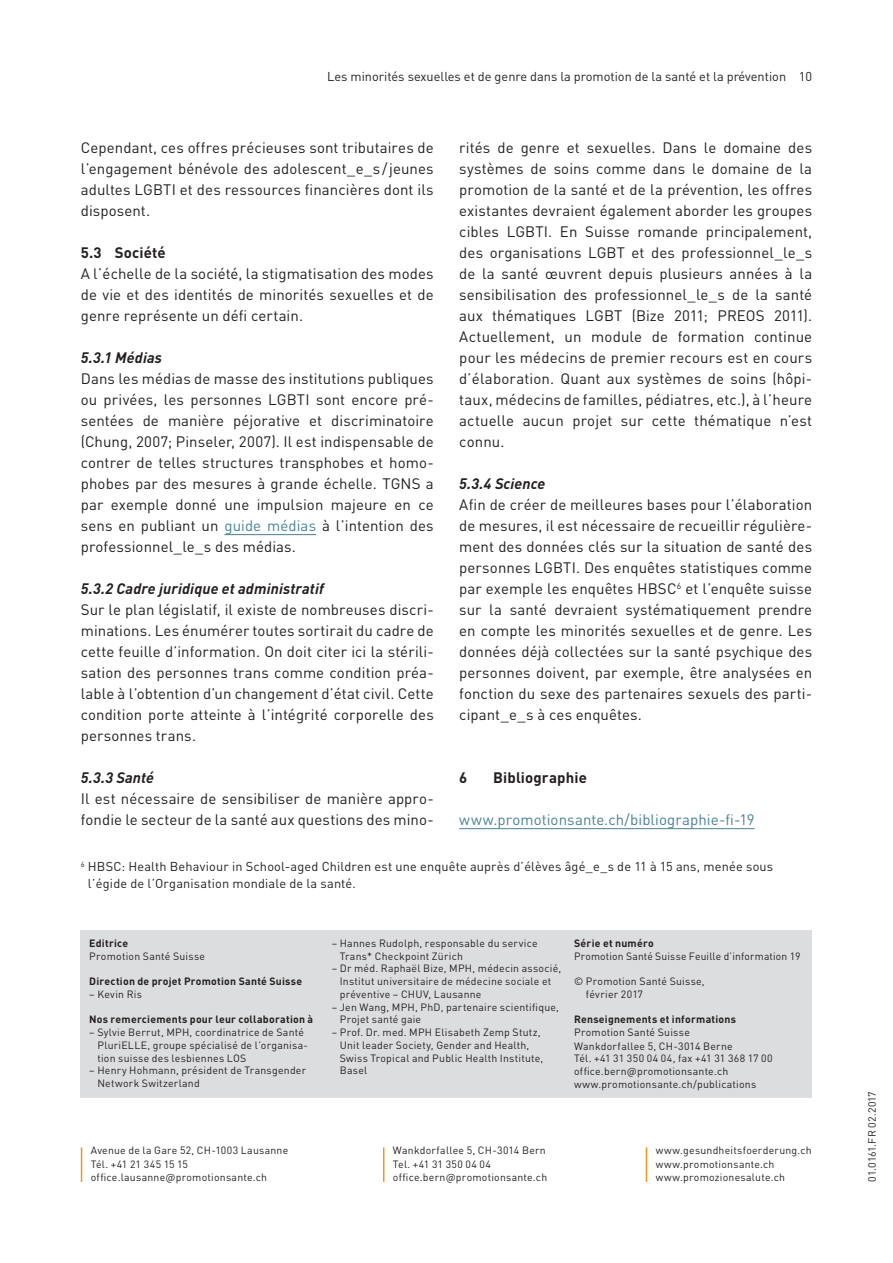
<style>
.page{position:relative;width:893px;height:1263px;background:#fff}
.page>*{position:absolute;margin:0;border:0;box-sizing:border-box;transform-origin:0 0}
.t1{font:15px/21px "DINOT";letter-spacing:.005em;color:#231f20;text-align:justify}
.t2{font:italic 700 15px "DINOT";letter-spacing:.01em;color:#231f20}
.t3{font:15px "DINOT";letter-spacing:.005em;color:#4a8096}
.t4{font:700 15px "DINOT";letter-spacing:.01em;color:#231f20}
.t5{font:12.75px/16.5px "DINOT";letter-spacing:.01em;color:#231f20}
.t6{font:10.5px/12.8px "DINOT";letter-spacing:.02em;color:#231f20}
.t7{font:700 10.5px "DINOT";letter-spacing:.02em;color:#231f20}
.s1{color:#4a8096}
</style>
<div class="page">
<hr style="left:224px;top:534px;width:92px;height:1px;background:#4a8096">
<hr style="left:459px;top:828px;width:296px;height:1px;background:#4a8096">
<hr style="left:383px;top:1147px;width:1px;height:35px;background:#f7931d">
<hr style="left:81px;top:1147px;width:1px;height:35px;background:#f7931d">
<hr style="left:646px;top:1147px;width:1px;height:35px;background:#f7931d">
<div style="left:81px;top:930px;width:731px;height:168px;background:#dcdddf"></div>
<p class="t5" style="left:327px;top:67px;width:487px">Les minorités sexuelles et de genre dans la promotion de la santé et la prévention 10</p>
<p class="t1" style="left:81px;top:136px;width:354px">Cependant, ces offres précieuses sont tributaires de l’engagement bénévole des adolescent_e_s/jeunes adultes LGBTI et des ressources financières dont ils disposent.</p>
<p class="t4" style="left:81px;top:242px;width:86px">5.3 Société</p>
<p class="t1" style="left:81px;top:262px;width:354px">A l’échelle de la société, la stigmatisation des modes de vie et des identités de minorités sexuelles et de genre représente un défi certain.</p>
<p class="t2" style="left:81px;top:348px;width:83px">5.3.1 Médias</p>
<p class="t1" style="left:81px;top:367px;width:354px">Dans les médias de masse des institutions publiques ou privées, les personnes LGBTI sont encore pré&shy;sentées de manière péjorative et discriminatoire (Chung, 2007; Pinseler, 2007). Il est indispensable de contrer de telles structures transphobes et homo&shy;phobes par des mesures à grande échelle. TGNS a par exemple donné une impulsion majeure en ce sens en publiant un <span class="s1">guide médias</span> à l’intention des professionnel_le_s des médias.</p>
<p class="t2" style="left:81px;top:579px;width:245px">5.3.2 Cadre juridique et administratif</p>
<p class="t1" style="left:81px;top:598px;width:354px">Sur le plan législatif, il existe de nombreuses discri&shy;minations. Les énumérer toutes sortirait du cadre de cette feuille d’information. On doit citer ici la stérili&shy;sation des personnes trans comme condition préa&shy;lable à l’obtention d’un changement d’état civil. Cette condition porte atteinte à l’intégrité corporelle des personnes trans.</p>
<p class="t2" style="left:81px;top:768px;width:75px">5.3.3 Santé</p>
<p class="t1" style="left:81px;top:787px;width:354px">Il est nécessaire de sensibiliser de manière appro&shy;fondie le secteur de la santé aux questions des mino-</p>
<p class="t1" style="left:459px;top:136px;width:354px">rités de genre et sexuelles. Dans le domaine des systèmes de soins comme dans le domaine de la promotion de la santé et de la prévention, les offres existantes devraient également aborder les groupes cibles LGBTI. En Suisse romande principalement, des organisations LGBT et des professionnel_le_s de la santé œuvrent depuis plusieurs années à la sensibilisation des professionnel_le_s de la santé aux thématiques LGBT (Bize 2011; PREOS 2011).<br>Actuellement, un module de formation continue pour les médecins de premier recours est en cours d’élaboration. Quant aux systèmes de soins (hôpi&shy;taux, médecins de familles, pédiatres, etc.), à l’heure actuelle aucun projet sur cette thématique n’est connu.</p>
<p class="t2" style="left:459px;top:474px;width:88px">5.3.4 Science</p>
<p class="t1" style="left:459px;top:493px;width:354px;text-align:left">Afin de créer de meilleures bases pour l’élaboration de mesures, il est nécessaire de recueillir régulière&shy;ment des données clés sur la situation de santé des personnes LGBTI. Des enquêtes statistiques comme par exemple les enquêtes HBSC<sup>6</sup> et l’enquête suisse sur la santé devraient systématiquement prendre en compte les minorités sexuelles et de genre. Les données déjà collectées sur la santé psychique des personnes doivent, par exemple, être analysées en fonction du sexe des partenaires sexuels des parti&shy;cipant_e_s à ces enquêtes.</p>
<p class="t4" style="left:459px;top:767px;width:10px">6</p>
<p class="t4" style="left:493px;top:767px;width:95px">Bibliographie</p>
<p class="t3" style="left:459px;top:809px;width:297px">www.promotionsante.ch/bibliographie-fi-19</p>
<p class="t5" style="left:88px;top:858px;width:687px;text-indent:-7px"><sup>6</sup> HBSC: Health Behaviour in School-aged Children est une enquête auprès d’élèves âgé_e_s de 11 à 15 ans, menée sous l’égide de l’Organisation mondiale de la santé.</p>
<p class="t7" style="left:89px;top:936px;width:40px">Editrice</p>
<p class="t6" style="left:89px;top:949px;width:117px">Promotion Santé Suisse</p>
<p class="t7" style="left:89px;top:974px;width:214px">Direction de projet Promotion Santé Suisse</p>
<p class="t6" style="left:89px;top:987px;width:54px">– Kevin Ris</p>
<p class="t7" style="left:89px;top:1012px;width:225px">Nos remerciements pour leur collaboration à</p>
<p class="t6" style="left:97px;top:1025px;width:212px;text-indent:-8px">– Sylvie Berrut, MPH, coordinatrice de Santé<br>PluriELLE, groupe spécialisé de l’organisa&shy;tion suisse des lesbiennes LOS</p>
<p class="t6" style="left:97px;top:1064px;width:210px;text-indent:-8px">– Henry Hohmann, président de Transgender<br>Network Switzerland</p>
<p class="t6" style="left:340px;top:936px;width:199px;text-indent:-8px">– Hannes Rudolph, responsable du service<br>Trans* Checkpoint Zürich</p>
<p class="t6" style="left:340px;top:962px;width:223px;text-indent:-8px">– Dr méd. Raphaël Bize, MPH, médecin associé,<br>Institut universitaire de médecine sociale et préventive – CHUV, Lausanne</p>
<p class="t6" style="left:340px;top:1000px;width:221px;text-indent:-8px">– Jen Wang, MPH, PhD, partenaire scientifique,<br>Projet santé gaie</p>
<p class="t6" style="left:340px;top:1025px;width:205px;text-indent:-8px">– Prof. Dr. med. MPH Elisabeth Zemp Stutz, Unit leader Society, Gender and Health, Swiss Tropical and Public Health Institute, Basel</p>
<p class="t7" style="left:574px;top:936px;width:81px">Série et numéro</p>
<p class="t6" style="left:574px;top:949px;width:228px">Promotion Santé Suisse Feuille d’information 19</p>
<p class="t6" style="left:586px;top:974px;width:120px;text-indent:-12px">© Promotion Santé Suisse, février 2017</p>
<p class="t7" style="left:574px;top:1012px;width:163px">Renseignements et informations</p>
<p class="t6" style="left:574px;top:1025px;width:200px">Promotion Santé Suisse<br>Wankdorfallee 5, CH-3014 Berne<br>Tél. +41 31 350 04 04, fax +41 31 368 17 00 office.bern@promotionsante.ch www.promotionsante.ch/publications</p>
<p class="t6" style="left:91px;top:1143px;width:199px;line-height:13.5px">Avenue de la Gare 52, CH-1003 Lausanne<br>Tél. +41 21 345 15 15 office.lausanne@promotionsante.ch</p>
<p class="t6" style="left:656px;top:1143px;width:158px;line-height:13.5px">www.gesundheitsfoerderung.ch www.promotionsante.ch www.promozionesalute.ch</p>
<p class="t6" style="left:393px;top:1143px;width:156px;line-height:13.5px">Wankdorfallee 5, CH-3014 Bern<br>Tel. +41 31 350 04 04 office.bern@promotionsante.ch</p>
<p class="t6" style="left:865px;top:1182px;width:92px;rotate:-90deg">01.0161.FR 02.2017</p>
</div>
